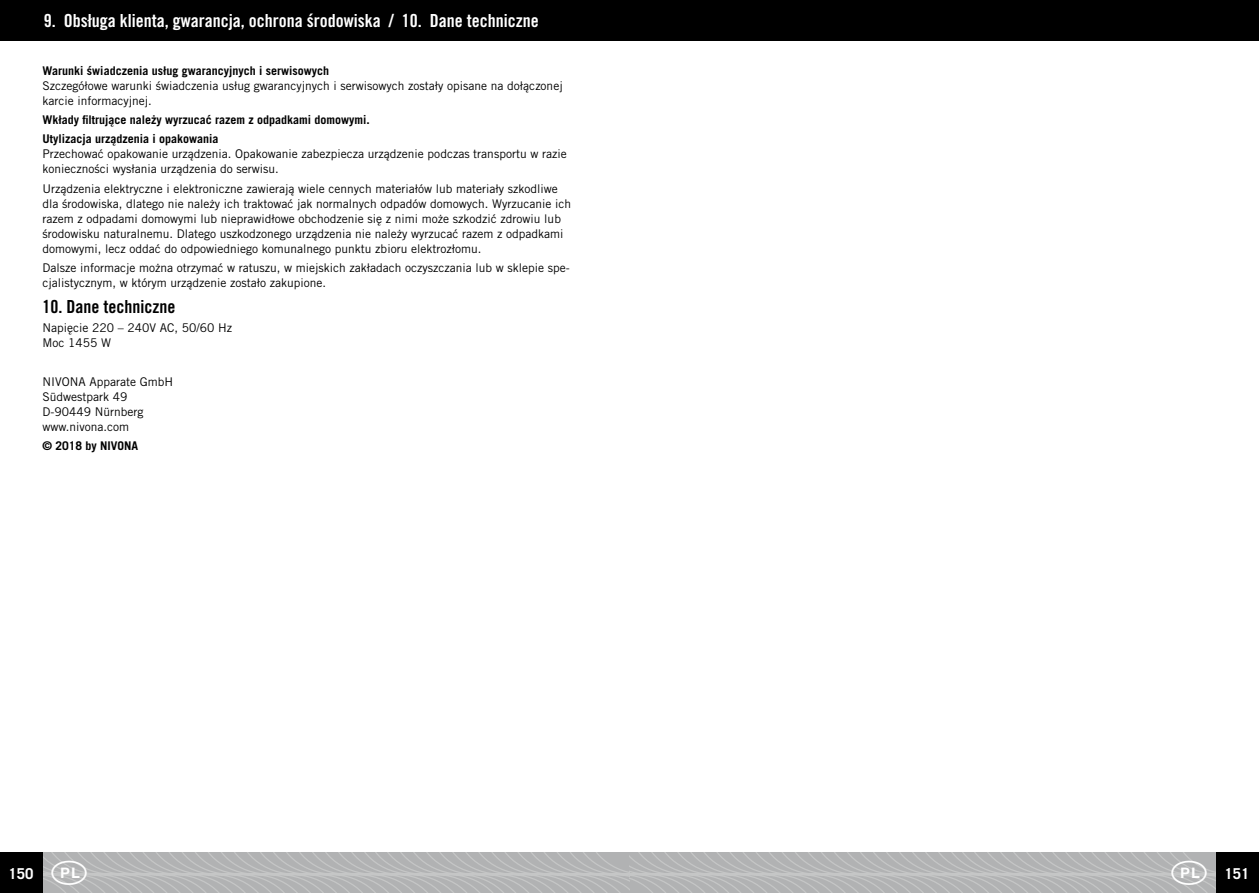
<style>
.page{position:relative;width:1259px;height:893px;background:#fff}
.page>*{position:absolute;margin:0;border:0;box-sizing:border-box;transform-origin:0 0}
.t1{font:18px "Trade Gothic LT Pro Bd Cn 20";color:#fff}
.t2{font:18px "Trade Gothic LT Pro Bd Cn 20";color:#000}
.t3{font:700 15px "Trade Gothic LT Pro";color:#fff}
.t4{font:12px/15px "Trade Gothic LT Pro";color:#000}
.t5{font:700 12px/19.2px "Trade Gothic LT Pro";color:#000}
</style>
<div class="page">
<div style="left:0;top:0;width:1259px;height:40px;background:#000"></div>
<div style="left:1216px;top:853px;width:43px;height:40px;background:#000"></div>
<div style="left:0;top:853px;width:42px;height:40px;background:#000"></div>
<svg style="left:42px;top:853px;width:1174px;height:40px;background:#b5b6b7"></svg>
<h1 class="t1" style="left:44px;top:9px;width:496px">9. Obsługa klienta, gwarancja, ochrona środowiska / 10. Dane techniczne</h1>
<p class="t5" style="left:43px;top:61px;width:288px">Warunki świadczenia usług gwarancyjnych i serwisowych</p>
<p class="t4" style="left:43px;top:78px;width:521px">Szczegółowe warunki świadczenia usług gwarancyjnych i serwisowych zostały opisane na dołączonej karcie informacyjnej.</p>
<p class="t5" style="left:43px;top:110px;width:329px">Wkłady filtrujące należy wyrzucać razem z odpadkami domowymi.<br>Utylizacja urządzenia i opakowania</p>
<p class="t4" style="left:43px;top:146px;width:525px">Przechować opakowanie urządzenia. Opakowanie zabezpiecza urządzenie podczas transportu w razie konieczności wysłania urządzenia do serwisu.</p>
<p class="t4" style="left:43px;top:181px;width:530px">Urządzenia elektryczne i elektroniczne zawierają wiele cennych materiałów lub materiały szkodliwe dla środowiska, dlatego nie należy ich traktować jak normalnych odpadów domowych. Wyrzucanie ich razem z odpadami domowymi lub nieprawidłowe obchodzenie się z nimi może szkodzić zdrowiu lub środowisku naturalnemu. Dlatego uszkodzonego urządzenia nie należy wyrzucać razem z odpadkami domowymi, lecz oddać do odpowiedniego komunalnego punktu zbioru elektrozłomu.</p>
<p class="t4" style="left:43px;top:260px;width:529px">Dalsze informacje można otrzymać w ratuszu, w miejskich zakładach oczyszczania lub w sklepie spe&shy;cjalistycznym, w którym urządzenie zostało zakupione.</p>
<h1 class="t2" style="left:43px;top:295px;width:134px">10. Dane techniczne</h1>
<p class="t4" style="left:43px;top:320px;width:191px">Napięcie 220 – 240V AC, 50/60 Hz<br>Moc 1455 W</p>
<p class="t4" style="left:43px;top:374px;width:132px">NIVONA Apparate GmbH<br>Südwestpark 49<br>D-90449 Nürnberg www.nivona.com</p>
<p class="t5" style="left:43px;top:436px;width:97px">© 2018 by NIVONA</p>
<p class="t3" style="left:8px;top:865px;width:27px">150</p>
<p class="t3" style="left:1224px;top:865px;width:27px">151</p>
</div>
